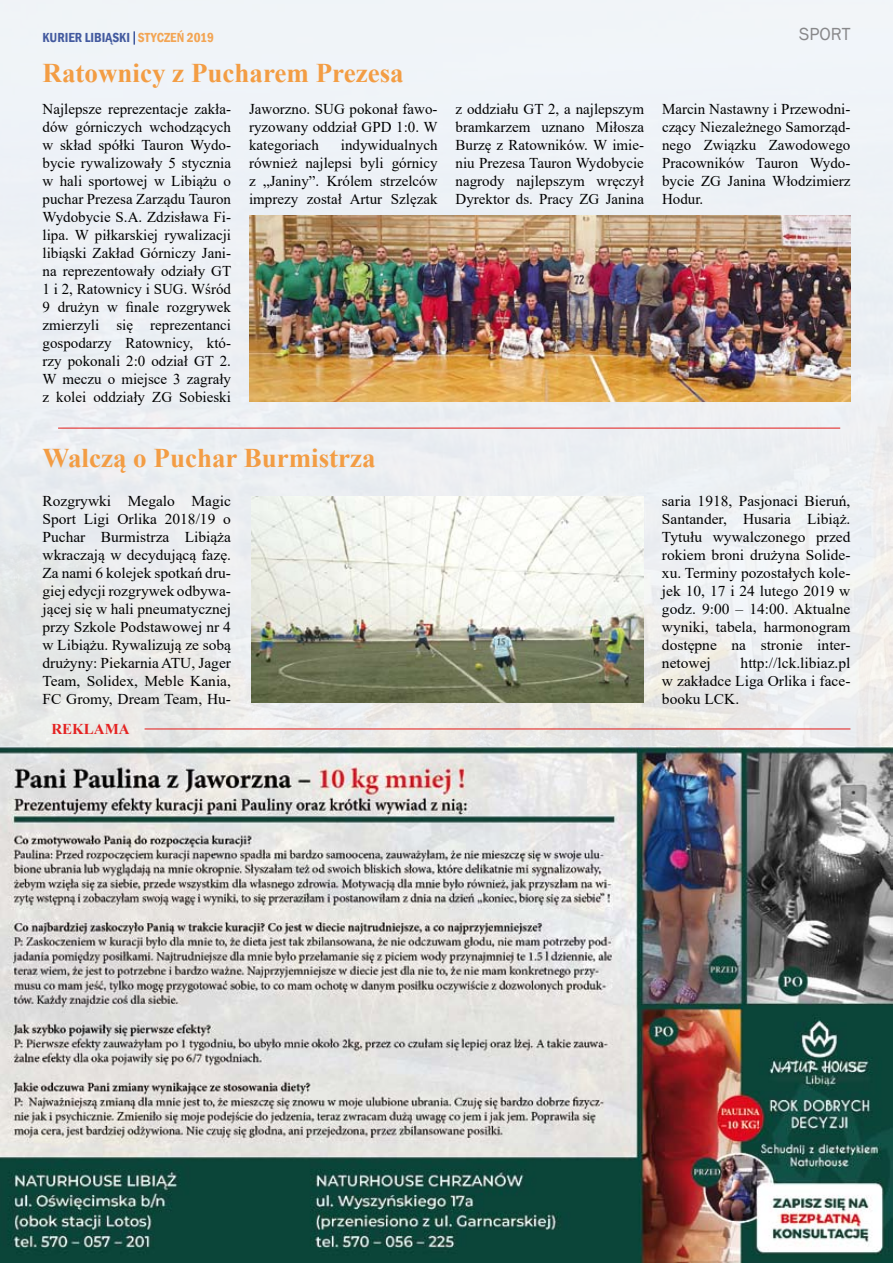
<style>
.page{position:relative;width:893px;height:1263px;background:#fff}
.page>*{position:absolute;margin:0;border:0;box-sizing:border-box;transform-origin:0 0}
.t1{font:700 27px "Times New Roman";color:#f39d44}
.t2{font:18px "Franklin Gothic";color:#88888a}
.t3{font:15px/18px "Times New Roman";color:#000;text-align:justify}
.t4{font:700 15px "Times New Roman";color:#e42322}
.t5{font:600 condensed 13.5px "Franklin Gothic";color:#304996}
.s1{color:#f39c43}
</style>
<div class="page">
<img style="left:0;top:0;width:893px;height:746px">
<svg style="left:133px;top:31px;width:2px;height:14px"></svg>
<hr style="left:58px;top:428px;width:782px;height:1px;background:#e31b19">
<hr style="left:145px;top:729px;width:705px;height:1px;background:#e31b19">
<img style="left:249px;top:215px;width:601px;height:187px">
<img style="left:251px;top:496px;width:393px;height:207px">
<img style="left:0;top:746px;width:893px;height:517px">
<p class="t5" style="left:43px;top:29px;width:173px">KURIER LIBIĄSKI <span class="s1">STYCZEŃ 2019</span></p>
<h1 class="t1" style="left:43px;top:54px;width:363px">Ratownicy z Pucharem Prezesa</h1>
<p class="t3" style="left:43px;top:99px;width:190px">Najlepsze reprezentacje zakła&shy;dów górniczych wchodzących w skład spółki Tauron Wydo&shy;bycie rywalizowały 5 stycznia w hali sportowej w Libiążu o puchar Prezesa Zarządu Tauron Wydobycie S.A. Zdzisława Fi&shy;lipa. W piłkarskiej rywalizacji libiąski Zakład Górniczy Jani&shy;na reprezentowały odziały GT 1 i 2, Ratownicy i SUG. Wśród 9 drużyn w finale rozgrywek zmierzyli się reprezentanci gospodarzy Ratownicy, któ&shy;rzy pokonali 2:0 odział GT 2.<br>W meczu o miejsce 3 zagrały z kolei oddziały ZG Sobieski</p>
<p class="t3" style="left:249px;top:99px;width:190px">Jaworzno. SUG pokonał fawo&shy;ryzowany oddział GPD 1:0. W kategoriach</p>
<p class="t3" style="left:249px;top:135px;width:190px;text-indent:92px">indywidualnych również najlepsi byli górnicy z „Janiny”. Królem strzelców imprezy został Artur Szlęzak</p>
<p class="t2" style="left:799px;top:23px;width:53px">SPORT</p>
<p class="t3" style="left:455px;top:99px;width:190px">z oddziału GT 2, a najlepszym bramkarzem uznano Miłosza Burzę z Ratowników. W imie&shy;niu Prezesa Tauron Wydobycie nagrody najlepszym wręczył Dyrektor ds. Pracy ZG Janina</p>
<p class="t3" style="left:662px;top:99px;width:190px">Marcin Nastawny i Przewodni&shy;czący Niezależnego Samorząd&shy;nego Związku Zawodowego Pracowników Tauron Wydo&shy;bycie ZG Janina Włodzimierz Hodur.</p>
<h1 class="t1" style="left:43px;top:438px;width:335px">Walczą o Puchar Burmistrza</h1>
<p class="t3" style="left:43px;top:492px;width:190px">Rozgrywki Megalo Magic Sport Ligi Orlika 2018/19 o Puchar Burmistrza Libiąża wkraczają w decydującą fazę.<br>Za nami 6 kolejek spotkań dru&shy;giej edycji rozgrywek odbywa&shy;jącej się w hali pneumatycznej przy Szkole Podstawowej nr 4 w Libiążu. Rywalizują ze sobą drużyny: Piekarnia ATU, Jager Team, Solidex, Meble Kania, FC Gromy, Dream Team, Hu-</p>
<p class="t3" style="left:662px;top:492px;width:190px">saria 1918, Pasjonaci Bieruń, Santander, Husaria Libiąż.<br>Tytułu wywalczonego przed rokiem broni drużyna Solide&shy;xu. Terminy pozostałych kole&shy;jek 10, 17 i 24 lutego 2019 w godz. 9:00 – 14:00. Aktualne wyniki, tabela, harmonogram dostępne na stronie inter&shy;netowej</p>
<p class="t3" style="left:662px;top:654px;width:190px;text-indent:79px">http://lck.libiaz.pl w zakładce Liga Orlika i face&shy;booku LCK.</p>
<p class="t4" style="left:51px;top:718px;width:80px">REKLAMA</p>
</div>
